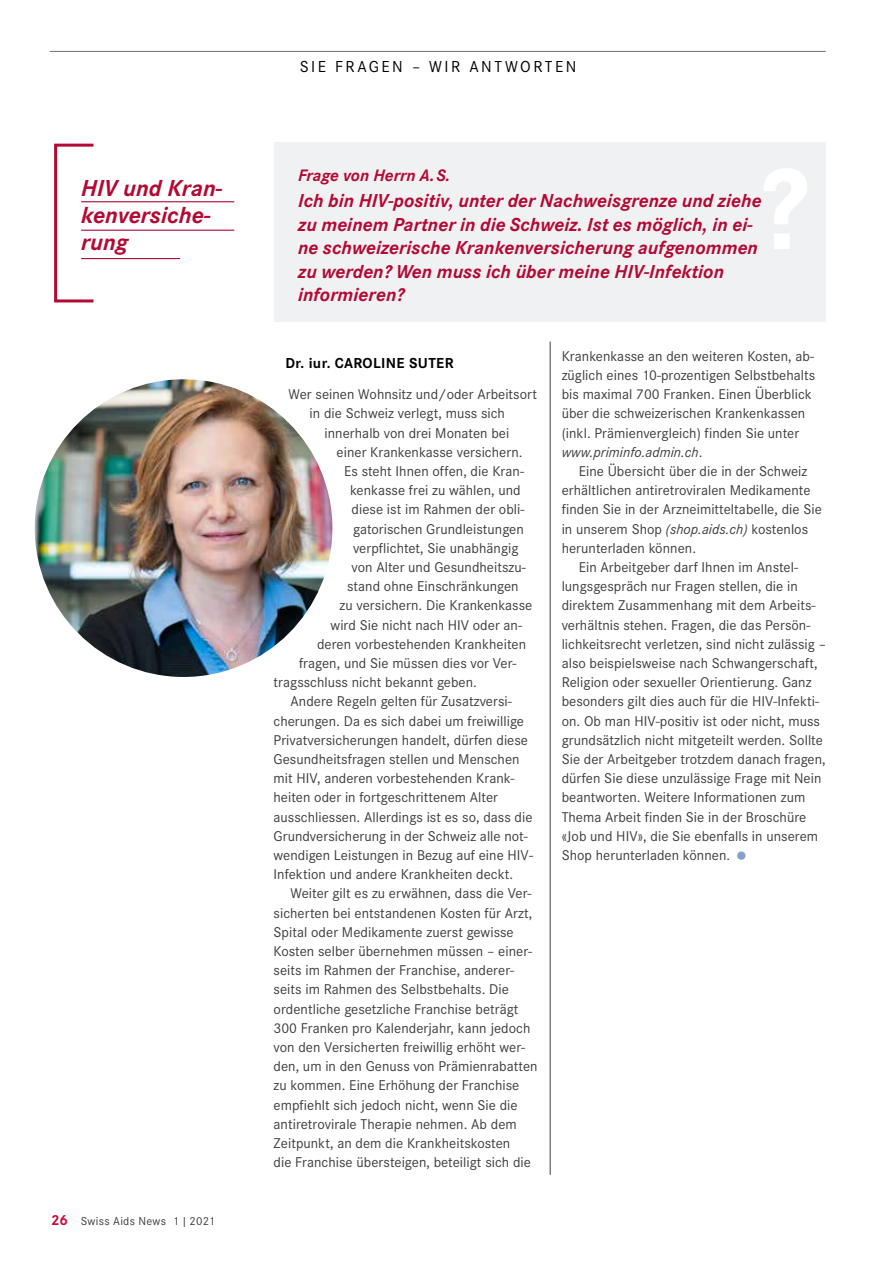
<style>
.page{position:relative;width:893px;height:1263px;background:#fff}
.page>*{position:absolute;margin:0;border:0;box-sizing:border-box;transform-origin:0 0}
.t1{font:italic 700 24px/27px "Corporate STOT";color:#b30933}
.t2{font:italic 700 19.5px/23.5px "Corporate STOT";letter-spacing:.005em;color:#b30933}
.t3{font:italic 700 17.25px "Corporate STOT";color:#b30933}
.t4{font:16.5px "Corporate STOT";letter-spacing:.15em;color:#000}
.t5{font:700 15px "Corporate STOT";letter-spacing:.025em;color:#000}
.t6{font:14.7px/19.2px "Corporate STOT";letter-spacing:.005em;color:#3c3c3b}
.t7{font:12px "Corporate STOT";letter-spacing:.025em;color:#3c3c3b}
.s1{font-weight:700;font-size:15px;color:#d0043c}
.s2{font-style:italic}
</style>
<div class="page">
<hr style="left:50px;top:51px;width:776px;height:1px;background:#706f6f">
<div style="left:275px;top:142px;width:551px;height:180px;background:#f0f1f3"></div>
<hr style="left:550px;top:342px;width:1px;height:833px;background:#3c3c3b">
<div style="left:54px;top:144px;width:41px;height:158px;border:3px solid #b30933"></div>
<hr style="left:81px;top:201px;width:153px;height:1px;background:#b30933">
<hr style="left:81px;top:230px;width:153px;height:1px;background:#b30933">
<hr style="left:81px;top:258px;width:99px;height:1px;background:#b30933">
<img style="left:35px;top:379px;width:297px;height:298px;border-radius:149px">
<svg style="left:764px;top:168px;width:43px;height:81px"></svg>
<h1 class="t1" style="left:81px;top:175px;width:143px">HIV und Kran&shy;kenversiche&shy;rung</h1>
<p class="t7" style="left:51px;top:1214px;width:166px"><span class="s1">26</span> Swiss Aids News 1 | 2021</p>
<p class="t4" style="left:300px;top:57px;width:278px">SIE FRAGEN – WIR ANTWORTEN</p>
<p class="t3" style="left:298px;top:165px;width:154px">Frage von Herrn A.S.</p>
<h2 class="t2" style="left:298px;top:189px;width:465px">Ich bin HIV-positiv, unter der Nachweisgrenze und ziehe zu meinem Partner in die Schweiz. Ist es möglich, in ei&shy;ne schweizerische Krankenversicherung aufgenommen zu werden? Wen muss ich über meine HIV-Infektion informieren?</h2>
<p class="t5" style="left:285px;top:354px;width:170px">Dr. iur. CAROLINE SUTER</p>
<p class="t6" style="left:289px;top:385px;width:250px">Wer seinen Wohnsitz und/oder Arbeitsort</p>
<p class="t6" style="left:310px;top:404px;width:197px">in die Schweiz verlegt, muss sich</p>
<p class="t6" style="left:325px;top:423px;width:186px">innerhalb von drei Monaten bei</p>
<p class="t6" style="left:337px;top:442px;width:188px">einer Krankenkasse versichern.</p>
<p class="t6" style="left:344px;top:462px;width:181px">Es steht Ihnen offen, die Kran-</p>
<p class="t6" style="left:350px;top:481px;width:172px">kenkasse frei zu wählen, und</p>
<p class="t6" style="left:352px;top:500px;width:174px">diese ist im Rahmen der obli-</p>
<p class="t6" style="left:353px;top:519px;width:172px">gatorischen Grundleistungen</p>
<p class="t6" style="left:353px;top:538px;width:167px">verpflichtet, Sie unabhängig</p>
<p class="t6" style="left:352px;top:558px;width:176px">von Alter und Gesundheitszu-</p>
<p class="t6" style="left:347px;top:577px;width:173px">stand ohne Einschränkungen</p>
<p class="t6" style="left:340px;top:596px;width:194px">zu versichern. Die Krankenkasse</p>
<p class="t6" style="left:331px;top:615px;width:193px">wird Sie nicht nach HIV oder an-</p>
<p class="t6" style="left:317px;top:634px;width:211px">deren vorbestehenden Krankheiten</p>
<p class="t6" style="left:299px;top:654px;width:219px">fragen, und Sie müssen dies vor Ver-</p>
<p class="t6" style="left:274px;top:673px;width:205px">tragsschluss nicht bekannt geben.</p>
<p class="t6" style="left:291px;top:692px;width:223px">Andere Regeln gelten für Zusatzversi-</p>
<p class="t6" style="left:274px;top:711px;width:252px">cherungen. Da es sich dabei um freiwillige</p>
<p class="t6" style="left:274px;top:730px;width:256px">Privatversicherungen handelt, dürfen diese</p>
<p class="t6" style="left:274px;top:750px;width:248px">Gesundheitsfragen stellen und Menschen</p>
<p class="t6" style="left:274px;top:769px;width:242px">mit HIV, anderen vorbestehenden Krank-</p>
<p class="t6" style="left:274px;top:788px;width:226px">heiten oder in fortgeschrittenem Alter</p>
<p class="t6" style="left:274px;top:807px;width:261px">ausschliessen. Allerdings ist es so, dass die</p>
<p class="t6" style="left:274px;top:826px;width:256px">Grundversicherung in der Schweiz alle not-</p>
<p class="t6" style="left:274px;top:846px;width:261px">wendigen Leistungen in Bezug auf eine HIV-</p>
<p class="t6" style="left:274px;top:865px;width:241px">Infektion und andere Krankheiten deckt.</p>
<p class="t6" style="left:291px;top:884px;width:242px">Weiter gilt es zu erwähnen, dass die Ver-</p>
<p class="t6" style="left:274px;top:903px;width:260px">sicherten bei entstandenen Kosten für Arzt,</p>
<p class="t6" style="left:274px;top:922px;width:242px">Spital oder Medikamente zuerst gewisse</p>
<p class="t6" style="left:274px;top:942px;width:260px">Kosten selber übernehmen müssen – einer-</p>
<p class="t6" style="left:274px;top:961px;width:242px">seits im Rahmen der Franchise, anderer-</p>
<p class="t6" style="left:274px;top:980px;width:237px">seits im Rahmen des Selbstbehalts. Die</p>
<p class="t6" style="left:274px;top:999px;width:246px">ordentliche gesetzliche Franchise beträgt</p>
<p class="t6" style="left:274px;top:1018px;width:258px">300 Franken pro Kalenderjahr, kann jedoch</p>
<p class="t6" style="left:274px;top:1038px;width:253px">von den Versicherten freiwillig erhöht wer-</p>
<p class="t6" style="left:274px;top:1057px;width:266px">den, um in den Genuss von Prämienrabatten</p>
<p class="t6" style="left:274px;top:1076px;width:247px">zu kommen. Eine Erhöhung der Franchise</p>
<p class="t6" style="left:274px;top:1095px;width:246px">empfiehlt sich jedoch nicht, wenn Sie die</p>
<p class="t6" style="left:274px;top:1114px;width:245px">antiretrovirale Therapie nehmen. Ab dem</p>
<p class="t6" style="left:274px;top:1134px;width:238px">Zeitpunkt, an dem die Krankheitskosten</p>
<p class="t6" style="left:274px;top:1153px;width:259px">die Franchise übersteigen, beteiligt sich die</p>
<p class="t6" style="left:562px;top:346px;width:255px">Krankenkasse an den weiteren Kosten, ab&shy;züglich eines 10-prozentigen Selbstbehalts bis maximal 700 Franken. Einen Überblick über die schweizerischen Krankenkassen (inkl. Prämienvergleich) finden Sie unter <span class="s2">www.priminfo.admin.ch</span>.</p>
<p class="t6" style="left:579px;top:462px;width:230px">Eine Übersicht über die in der Schweiz</p>
<p class="t6" style="left:562px;top:481px;width:250px">erhältlichen antiretroviralen Medikamente</p>
<p class="t6" style="left:562px;top:500px;width:262px">finden Sie in der Arzneimitteltabelle, die Sie</p>
<p class="t6" style="left:562px;top:519px;width:248px">in unserem Shop <span class="s2">(shop.aids.ch)</span> kostenlos</p>
<p class="t6" style="left:562px;top:538px;width:136px">herunterladen können.</p>
<p class="t6" style="left:579px;top:558px;width:221px">Ein Arbeitgeber darf Ihnen im Anstel-</p>
<p class="t6" style="left:562px;top:577px;width:238px">lungsgespräch nur Fragen stellen, die in</p>
<p class="t6" style="left:562px;top:596px;width:255px">direktem Zusammenhang mit dem Arbeits-</p>
<p class="t6" style="left:562px;top:615px;width:250px">verhältnis stehen. Fragen, die das Persön-</p>
<p class="t6" style="left:562px;top:634px;width:266px">lichkeitsrecht verletzen, sind nicht zulässig –</p>
<p class="t6" style="left:562px;top:654px;width:258px">also beispielsweise nach Schwangerschaft,</p>
<p class="t6" style="left:562px;top:673px;width:251px">Religion oder sexueller Orientierung. Ganz</p>
<p class="t6" style="left:562px;top:692px;width:259px">besonders gilt dies auch für die HIV-Infekti-</p>
<p class="t6" style="left:562px;top:711px;width:260px">on. Ob man HIV-positiv ist oder nicht, muss</p>
<p class="t6" style="left:562px;top:730px;width:263px">grundsätzlich nicht mitgeteilt werden. Sollte</p>
<p class="t6" style="left:562px;top:750px;width:266px">Sie der Arbeitgeber trotzdem danach fragen,</p>
<p class="t6" style="left:562px;top:769px;width:261px">dürfen Sie diese unzulässige Frage mit Nein</p>
<p class="t6" style="left:562px;top:788px;width:245px">beantworten. Weitere Informationen zum</p>
<p class="t6" style="left:562px;top:807px;width:246px">Thema Arbeit finden Sie in der Broschüre</p>
<p class="t6" style="left:562px;top:826px;width:258px">«Job und HIV», die Sie ebenfalls in unserem</p>
<p class="t6" style="left:562px;top:846px;width:170px">Shop herunterladen können.</p>
</div>
